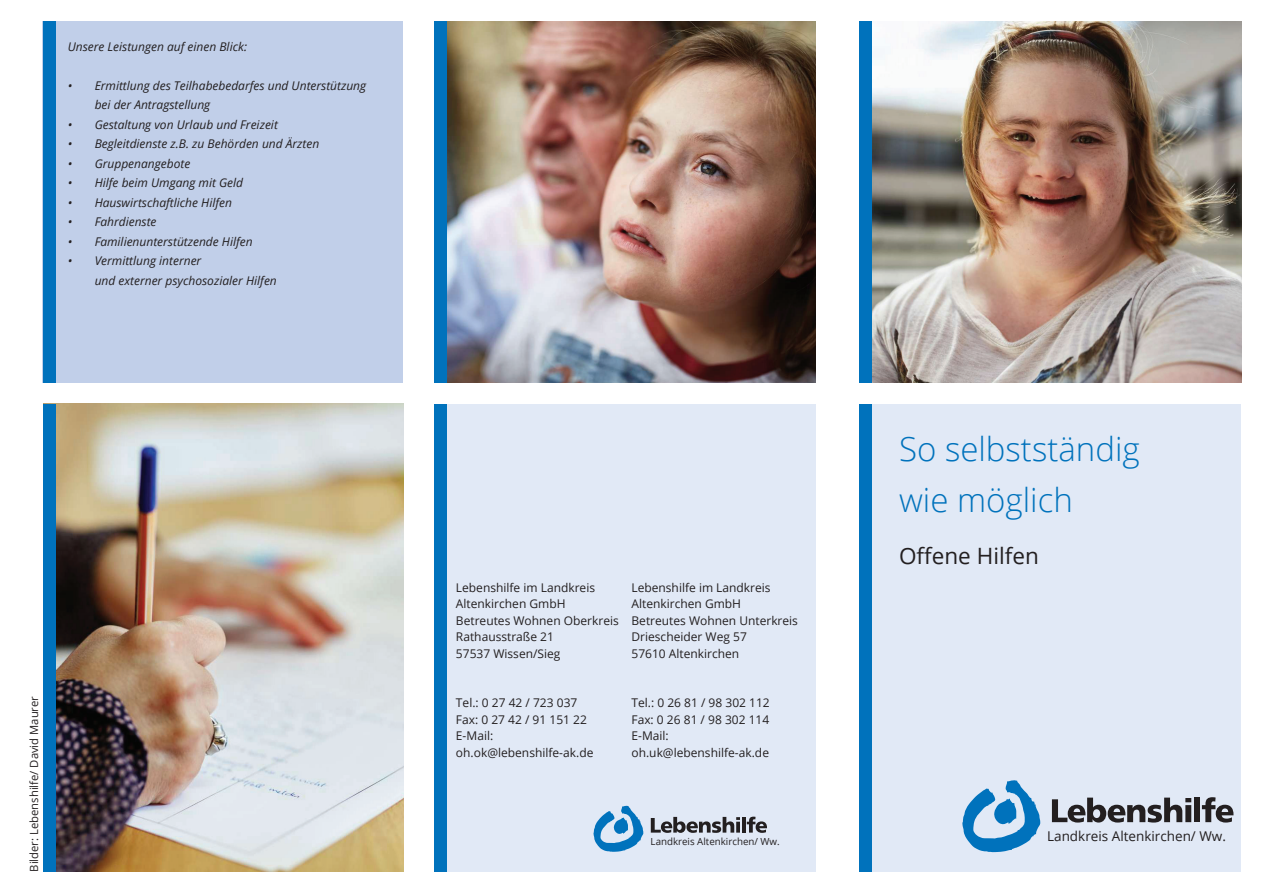
<style>
.page{position:relative;width:1263px;height:893px;background:#fff}
.page>*{position:absolute;margin:0;border:0;box-sizing:border-box;transform-origin:0 0}
.t1{font:300 33px/51px "Open Sans";color:#0072bc}
.t2{font:22.5px "Open Sans";color:#231f20}
.t3{font:13.5px "Open Sans";color:#231f20}
.t4{font:italic 12px/19.5px "Open Sans";color:#231f20}
.t5{font:12px/16.5px "Open Sans";color:#231f20}
.t6{font:11.25px "Open Sans";color:#231f20}
.t7{font:9.75px "Open Sans";color:#231f20}
</style>
<div class="page">
<img style="left:872px;top:21px;width:370px;height:362px">
<div style="left:860px;top:404px;width:381px;height:468px;background:#e1e9f6"></div>
<div style="left:434px;top:404px;width:382px;height:468px;background:#e1e9f6"></div>
<div style="left:434px;top:404px;width:12px;height:468px;background:#0072bc"></div>
<svg style="left:593px;top:806px;width:51px;height:46px"></svg>
<svg style="left:651px;top:817px;width:89px;height:16px"></svg>
<svg style="left:736px;top:822px;width:4px;height:11px"></svg>
<hr style="left:742px;top:817px;width:4px;height:16px;background:#231f20">
<svg style="left:747px;top:817px;width:20px;height:16px"></svg>
<div style="left:859px;top:21px;width:13px;height:362px;background:#0072bc"></div>
<div style="left:859px;top:404px;width:13px;height:468px;background:#0072bc"></div>
<svg style="left:962px;top:780px;width:79px;height:72px"></svg>
<svg style="left:1052px;top:798px;width:139px;height:24px"></svg>
<div style="left:1194px;top:798px;width:6px;height:24px;background:#231f20"></div>
<svg style="left:1202px;top:797px;width:31px;height:25px"></svg>
<img style="left:446px;top:21px;width:370px;height:362px">
<div style="left:434px;top:21px;width:12px;height:362px;background:#0072bc"></div>
<img style="left:55px;top:404px;width:348px;height:468px">
<div style="left:43px;top:404px;width:12px;height:468px;background:#0072bc"></div>
<div style="left:43px;top:21px;width:360px;height:362px;background:#c1cfe9"></div>
<div style="left:43px;top:21px;width:12px;height:362px;background:#0072bc"></div>
<p class="t4" style="left:68px;top:36px;width:181px">Unsere Leistungen auf einen Blick:</p>
<p class="t4" style="left:95px;top:75px;width:273px;text-indent:-27px">• Ermittlung des Teilhabebedarfes und Unterstützung bei der Antragstellung</p>
<p class="t4" style="left:68px;top:114px;width:212px">• Gestaltung von Urlaub und Freizeit</p>
<p class="t4" style="left:68px;top:134px;width:253px">• Begleitdienste z.B. zu Behörden und Ärzten</p>
<p class="t4" style="left:68px;top:153px;width:124px">• Gruppenangebote</p>
<p class="t4" style="left:68px;top:173px;width:177px">• Hilfe beim Umgang mit Geld</p>
<p class="t4" style="left:68px;top:192px;width:166px">• Hauswirtschaftliche Hilfen</p>
<p class="t4" style="left:68px;top:212px;width:90px">• Fahrdienste</p>
<p class="t4" style="left:68px;top:231px;width:187px">• Familienunterstützende Hilfen</p>
<p class="t4" style="left:95px;top:251px;width:184px;text-indent:-27px">• Vermittlung interner<br>und externer psychosozialer Hilfen</p>
<p class="t6" style="left:26px;top:872px;width:177px;rotate:-90deg">Bilder: Lebenshilfe/ David Maurer</p>
<p class="t5" style="left:456px;top:579px;width:164px">Lebenshilfe im Landkreis<br>Altenkirchen GmbH<br>Betreutes Wohnen Oberkreis<br>Rathausstraße 21<br>57537 Wissen/Sieg</p>
<p class="t5" style="left:456px;top:694px;width:139px">Tel.: 0 27 42 / 723 037<br>Fax: 0 27 42 / 91 151 22<br>E-Mail: oh.ok@lebenshilfe-ak.de</p>
<p class="t5" style="left:631px;top:579px;width:168px">Lebenshilfe im Landkreis<br>Altenkirchen GmbH<br>Betreutes Wohnen Unterkreis<br>Driescheider Weg 57<br>57610 Altenkirchen</p>
<p class="t5" style="left:631px;top:694px;width:140px">Tel.: 0 26 81 / 98 302 112<br>Fax: 0 26 81 / 98 302 114<br>E-Mail: oh.uk@lebenshilfe-ak.de</p>
<p class="t7" style="left:651px;top:835px;width:131px">Landkreis Altenkirchen/ Ww.</p>
<h1 class="t1" style="left:899px;top:423px;width:242px">So selbstständig wie möglich</h1>
<h2 class="t2" style="left:899px;top:541px;width:141px">Offene Hilfen</h2>
<p class="t3" style="left:1047px;top:826px;width:180px">Landkreis Altenkirchen/ Ww.</p>
</div>
